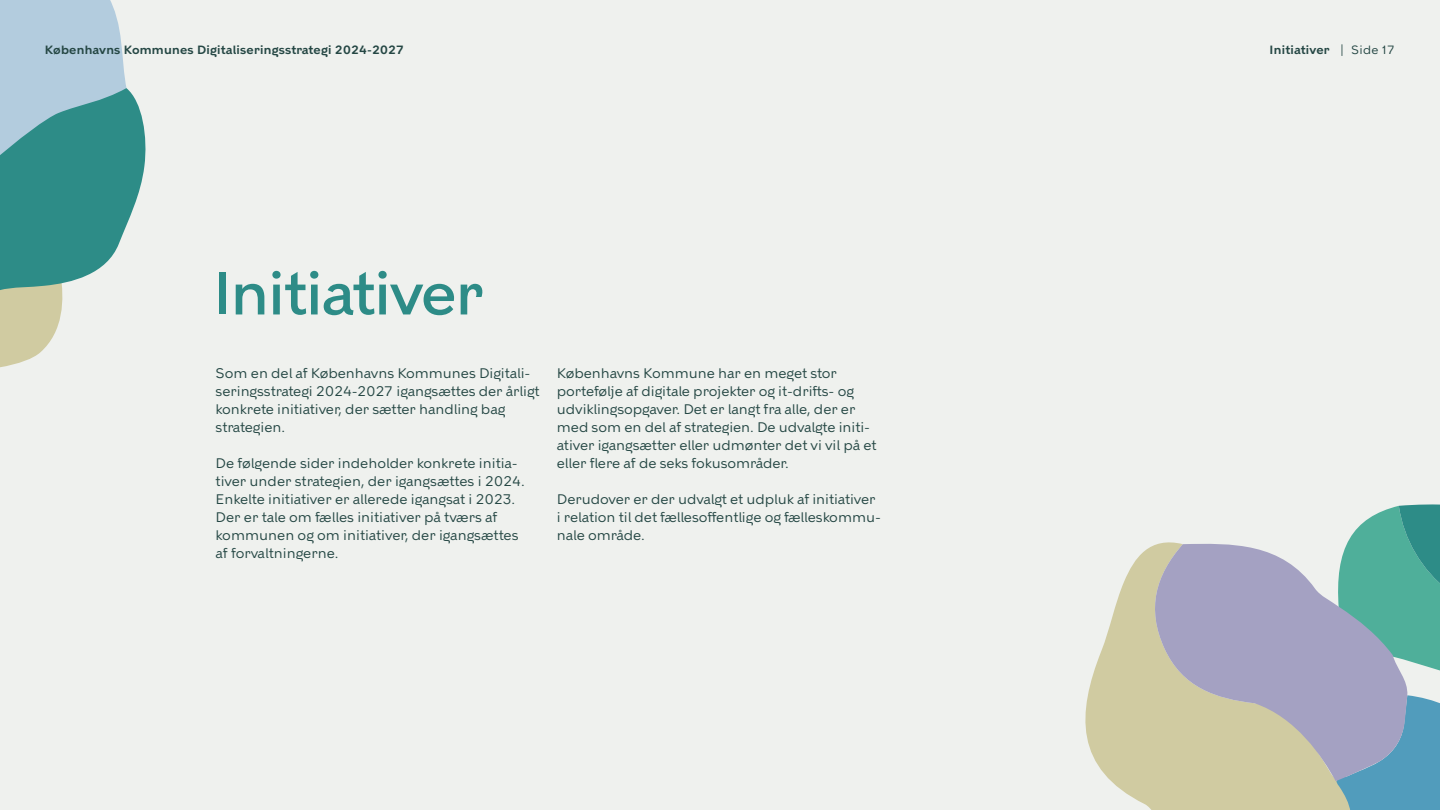
<style>
.page{position:relative;width:1440px;height:810px;background:#eff1ee}
.page>*{position:absolute;margin:0;border:0;box-sizing:border-box;transform-origin:0 0}
.t1{font:500 60px "KBH";letter-spacing:-.02em;color:#2d8c87}
.t2{font:13.88px/18px "KBH";letter-spacing:-.005em;color:#254744}
.t3{font:600 12px "KBH";letter-spacing:.02em;color:#254744}
.t4{font:12px "KBH";color:#254744}
</style>
<div class="page">
<svg style="left:1351px;top:504px;width:89px;height:167px;background:#57ac9e"></svg>
<svg style="left:1085px;top:536px;width:273px;height:274px;fill:#d0cba1"></svg>
<svg style="left:1335px;top:695px;width:105px;height:115px;background:#599fbb"></svg>
<svg style="left:1146px;top:542px;width:262px;height:240px;background:#a8b1b7"></svg>
<svg style="left:0;top:0;width:146px;height:368px"></svg>
<p class="t3" style="left:45px;top:45px;width:361px">Københavns Kommunes Digitaliseringsstrategi 2024-2027</p>
<p class="t4" style="left:1339px;top:43px;width:57px">| Side 17</p>
<p class="t3" style="left:1270px;top:45px;width:62px">Initiativer</p>
<h1 class="t1" style="left:212px;top:268px;width:273px">Initiativer</h1>
<p class="t2" style="left:216px;top:364px;width:325px">Som en del af Københavns Kommunes Digitali&shy;seringsstrategi 2024-2027 igangsættes der årligt konkrete initiativer, der sætter handling bag strategien.</p>
<p class="t2" style="left:216px;top:454px;width:311px">De følgende sider indeholder konkrete initia&shy;tiver under strategien, der igangsættes i 2024.<br>Enkelte initiativer er allerede igangsat i 2023.<br>Der er tale om fælles initiativer på tværs af kommunen og om initiativer, der igangsættes af forvaltningerne.</p>
<p class="t2" style="left:557px;top:364px;width:321px">Københavns Kommune har en meget stor portefølje af digitale projekter og it-drifts- og udviklingsopgaver. Det er langt fra alle, der er med som en del af strategien. De udvalgte initi&shy;ativer igangsætter eller udmønter det vi vil på et eller flere af de seks fokusområder.</p>
<p class="t2" style="left:557px;top:490px;width:326px">Derudover er der udvalgt et udpluk af initiativer i relation til det fællesoffentlige og fælleskommu&shy;nale område.</p>
</div>
